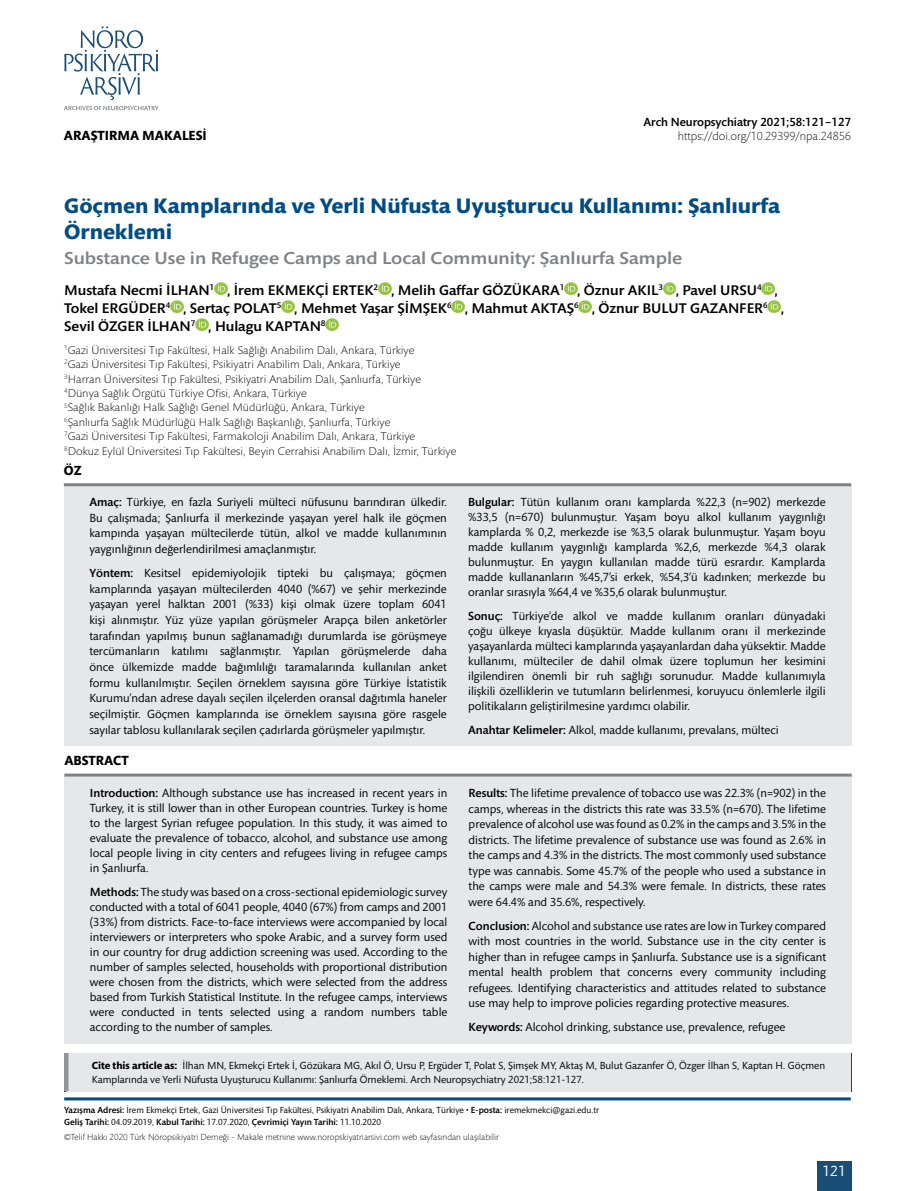
<style>
.page{position:relative;width:915px;height:1191px;background:#fff}
.page>*{position:absolute;margin:0;border:0;box-sizing:border-box;transform-origin:0 0}
.t1{font:700 21.3px/25.5px "Mundo Sans Std";color:#014c84;scale:1.05 1}
.t2{font:500 17.55px "Mundo Sans Std";color:#808285;scale:1.11 1}
.t3{font:15px "Mundo Sans Std";color:#fff}
.t4{font:500 14.25px/18px "Mundo Sans Std";color:#000;scale:1.05 1}
.t5{font:700 13.5px "Mundo Sans Std";color:#000}
.t6{font:12px/15px "Mundo Sans Std";color:#000;text-align:justify}
.t7{font:300 12px "Mundo Sans Std";color:#000}
.t8{font:500 12px "Mundo Sans Std";color:#000}
.t9{font:300 11.4px/14.4px "Mundo Sans Std";color:#000;scale:1.05 1}
.t10{font:10.5px/13.5px "Mundo Sans Std";color:#000}
.t11{font:9px/12px "Mundo Sans Std";color:#000}
.t12{font:300 9px "Mundo Sans Std";color:#000}
.s1{font-weight:500}
.s2{font-weight:700}
</style>
<div class="page">
<div style="left:816px;top:1161px;width:34px;height:30px;background:#194e77"></div>
<svg style="left:64px;top:26px;width:94px;height:74px"></svg>
<svg style="left:64px;top:106px;width:94px;height:4px"></svg>
<svg style="left:214px;top:282px;width:13px;height:13px"></svg>
<svg style="left:378px;top:282px;width:13px;height:13px"></svg>
<svg style="left:663px;top:282px;width:12px;height:13px"></svg>
<svg style="left:170px;top:300px;width:13px;height:13px"></svg>
<svg style="left:281px;top:300px;width:13px;height:13px"></svg>
<svg style="left:451px;top:300px;width:13px;height:13px"></svg>
<svg style="left:564px;top:282px;width:27px;height:31px"></svg>
<svg style="left:761px;top:282px;width:19px;height:31px"></svg>
<svg style="left:195px;top:318px;width:13px;height:13px"></svg>
<svg style="left:325px;top:318px;width:13px;height:13px"></svg>
<div style="left:64px;top:775px;width:787px;height:269px;background:#e6e7e8"></div>
<hr style="left:64px;top:773px;width:787px;height:3px;background:#808285">
<div style="left:64px;top:484px;width:786px;height:262px;background:#e6e7e8"></div>
<hr style="left:64px;top:483px;width:786px;height:3px;background:#808285">
<div style="left:66px;top:1053px;width:784px;height:38px;background:#e6e7e8"></div>
<hr style="left:64px;top:1053px;width:4px;height:38px;background:#939598">
<hr style="left:64px;top:1097px;width:786px;height:3px;background:#014c84">
<p class="t5" style="left:64px;top:128px;width:144px">ARAŞTIRMA MAKALESİ</p>
<p class="t8" style="left:643px;top:115px;width:209px">Arch Neuropsychiatry 2021;58:121−127</p>
<p class="t7" style="left:677px;top:129px;width:175px">https://doi.org/10.29399/npa.24856</p>
<h1 class="t1" style="left:64px;top:194px;width:683px">Göçmen Kamplarında ve Yerli Nüfusta Uyuşturucu Kullanımı: Şanlıurfa<br>Örneklemi</h1>
<h2 class="t2" style="left:64px;top:249px;width:558px">Substance Use in Refugee Camps and Local Community: Şanlıurfa Sample</h2>
<p class="t4" style="left:64px;top:281px;width:686px">Mustafa Necmi İLHAN<sup>1</sup> , İrem EKMEKÇİ ERTEK<sup>2</sup> , Melih Gaffar GÖZÜKARA<sup>1</sup> , Öznur AKIL<sup>3</sup> , Pavel URSU<sup>4</sup> ,<br>Tokel ERGÜDER<sup>4</sup> , Sertaç POLAT<sup>5</sup> , Mehmet Yaşar ŞİMŞEK<sup>6</sup> , Mahmut AKTAŞ<sup>6</sup> , Öznur BULUT GAZANFER<sup>6</sup> ,<br>Sevil ÖZGER İLHAN<sup>7</sup> , Hulagu KAPTAN<sup>8</sup></p>
<p class="t9" style="left:64px;top:343px;width:375px"><sup>1</sup>Gazi Üniversitesi Tıp Fakültesi, Halk Sağlığı Anabilim Dalı, Ankara, Türkiye<br><sup>2</sup>Gazi Üniversitesi Tıp Fakültesi, Psikiyatri Anabilim Dalı, Ankara, Türkiye<br><sup>3</sup>Harran Üniversitesi Tıp Fakültesi, Psikiyatri Anabilim Dalı, Şanlıurfa, Türkiye <sup>4</sup>Dünya Sağlık Örgütü Türkiye Ofisi, Ankara, Türkiye<br><sup>5</sup>Sağlık Bakanlığı Halk Sağlığı Genel Müdürlüğü, Ankara, Türkiye<br><sup>6</sup>Şanlıurfa Sağlık Müdürlüğü Halk Sağlığı Başkanlığı, Şanlıurfa, Türkiye<br><sup>7</sup>Gazi Üniversitesi Tıp Fakültesi, Farmakoloji Anabilim Dalı, Ankara, Türkiye<br><sup>8</sup>Dokuz Eylül Üniversitesi Tıp Fakültesi, Beyin Cerrahisi Anabilim Dalı, İzmir, Türkiye</p>
<p class="t5" style="left:64px;top:463px;width:19px">ÖZ</p>
<p class="t6" style="left:89px;top:494px;width:359px;line-height:15.6px"><span class="s1">Amaç:</span> Türkiye, en fazla Suriyeli mülteci nüfusunu barındıran ülkedir.<br>Bu çalışmada; Şanlıurfa il merkezinde yaşayan yerel halk ile göçmen kampında yaşayan mültecilerde tütün, alkol ve madde kullanımının yaygınlığının değerlendirilmesi amaçlanmıştır.</p>
<p class="t6" style="left:89px;top:565px;width:359px;line-height:15.6px"><span class="s1">Yöntem:</span> Kesitsel epidemiyolojik tipteki bu çalışmaya; göçmen kamplarında yaşayan mültecilerden 4040 (%67) ve şehir merkezinde yaşayan yerel halktan 2001 (%33) kişi olmak üzere toplam 6041 kişi alınmıştır. Yüz yüze yapılan görüşmeler Arapça bilen anketörler tarafından yapılmış bunun sağlanamadığı durumlarda ise görüşmeye tercümanların katılımı sağlanmıştır. Yapılan görüşmelerde daha önce ülkemizde madde bağımlılığı taramalarında kullanılan anket formu kullanılmıştır. Seçilen örneklem sayısına göre Türkiye İstatistik Kurumu’ndan adrese dayalı seçilen ilçelerden oransal dağıtımla haneler seçilmiştir. Göçmen kamplarında ise örneklem sayısına göre rasgele sayılar tablosu kullanılarak seçilen çadırlarda görüşmeler yapılmıştır.</p>
<p class="t5" style="left:64px;top:753px;width:66px">ABSTRACT</p>
<p class="t6" style="left:90px;top:786px;width:359px"><span class="s1">Introduction:</span> Although substance use has increased in recent years in Turkey, it is still lower than in other European countries. Turkey is home to the largest Syrian refugee population. In this study, it was aimed to evaluate the prevalence of tobacco, alcohol, and substance use among local people living in city centers and refugees living in refugee camps in Şanlıurfa.</p>
<p class="t6" style="left:90px;top:884px;width:359px"><span class="s1">Methods:</span> The study was based on a cross-sectional epidemiologic survey conducted with a total of 6041 people, 4040 (67%) from camps and 2001 (33%) from districts. Face-to-face interviews were accompanied by local interviewers or interpreters who spoke Arabic, and a survey form used in our country for drug addiction screening was used. According to the number of samples selected, households with proportional distribution were chosen from the districts, which were selected from the address based from Turkish Statistical Institute. In the refugee camps, interviews were conducted in tents selected using a random numbers table according to the number of samples.</p>
<p class="t6" style="left:468px;top:495px;width:359px"><span class="s1">Bulgular:</span> Tütün kullanım oranı kamplarda %22,3 (n=902) merkezde %33,5 (n=670) bulunmuştur. Yaşam boyu alkol kullanım yaygınlığı kamplarda % 0,2, merkezde ise %3,5 olarak bulunmuştur. Yaşam boyu madde kullanım yaygınlığı kamplarda %2,6, merkezde %4,3 olarak bulunmuştur. En yaygın kullanılan madde türü esrardır. Kamplarda madde kullananların %45,7’si erkek, %54,3’ü kadınken; merkezde bu oranlar sırasıyla %64,4 ve %35,6 olarak bulunmuştur.</p>
<p class="t6" style="left:468px;top:608px;width:359px"><span class="s1">Sonuç:</span> Türkiye’de alkol ve madde kullanım oranları dünyadaki çoğu ülkeye kıyasla düşüktür. Madde kullanım oranı il merkezinde yaşayanlarda mülteci kamplarında yaşayanlardan daha yüksektir. Madde kullanımı, mülteciler de dahil olmak üzere toplumun her kesimini ilgilendiren önemli bir ruh sağlığı sorunudur. Madde kullanımıyla ilişkili özelliklerin ve tutumların belirlenmesi, koruyucu önlemlerle ilgili politikaların geliştirilmesine yardımcı olabilir.</p>
<p class="t6" style="left:468px;top:722px;width:312px"><span class="s1">Anahtar Kelimeler:</span> Alkol, madde kullanımı, prevalans, mülteci</p>
<p class="t6" style="left:468px;top:785px;width:359px;line-height:15.5px"><span class="s1">Results:</span> The lifetime prevalence of tobacco use was 22.3% (n=902) in the camps, whereas in the districts this rate was 33.5% (n=670). The lifetime prevalence of alcohol use was found as 0.2% in the camps and 3.5% in the districts. The lifetime prevalence of substance use was found as 2.6% in the camps and 4.3% in the districts. The most commonly used substance type was cannabis. Some 45.7% of the people who used a substance in the camps were male and 54.3% were female. In districts, these rates were 64.4% and 35.6%, respectively.</p>
<p class="t6" style="left:468px;top:918px;width:359px;line-height:15.5px"><span class="s1">Conclusion:</span> Alcohol and substance use rates are low in Turkey compared with most countries in the world. Substance use in the city center is higher than in refugee camps in Şanlıurfa. Substance use is a significant mental health problem that concerns every community including refugees. Identifying characteristics and attitudes related to substance use may help to improve policies regarding protective measures.</p>
<p class="t6" style="left:468px;top:1020px;width:318px"><span class="s1">Keywords:</span> Alcohol drinking, substance use, prevalence, refugee</p>
<p class="t10" style="left:92px;top:1059px;width:734px"><span class="s2">Cite this article as:</span> İlhan MN, Ekmekçi Ertek İ, Gözükara MG, Akıl Ö, Ursu P, Ergüder T, Polat S, Şimşek MY, Aktaş M, Bulut Gazanfer Ö, Özger İlhan S, Kaptan H. Göçmen<br>Kamplarında ve Yerli Nüfusta Uyuşturucu Kullanımı: Şanlıurfa Örneklemi. Arch Neuropsychiatry 2021;58:121-127.</p>
<p class="t11" style="left:64px;top:1104px;width:536px"><span class="s1">Yazışma Adresi:</span> İrem Ekmekçi Ertek, Gazi Üniversitesi Tıp Fakültesi, Psikiyatri Anabilim Dalı, Ankara, Türkiye • <span class="s1">E-posta:</span> iremekmekci@gazi.edu.tr<br><span class="s1">Geliş Tarihi:</span> 04.09.2019, <span class="s1">Kabul Tarihi:</span> 17.07.2020, <span class="s1">Çevrimiçi Yayın Tarihi:</span> 11.10.2020</p>
<p class="t12" style="left:64px;top:1132px;width:436px">©Telif Hakkı 2020 Türk Nöropsikiyatri Derneği - Makale metnine www.noropskiyatriarsivi.com web sayfasından ulaşılabilir</p>
<p class="t3" style="left:822px;top:1162px;width:25px">121</p>
</div>
